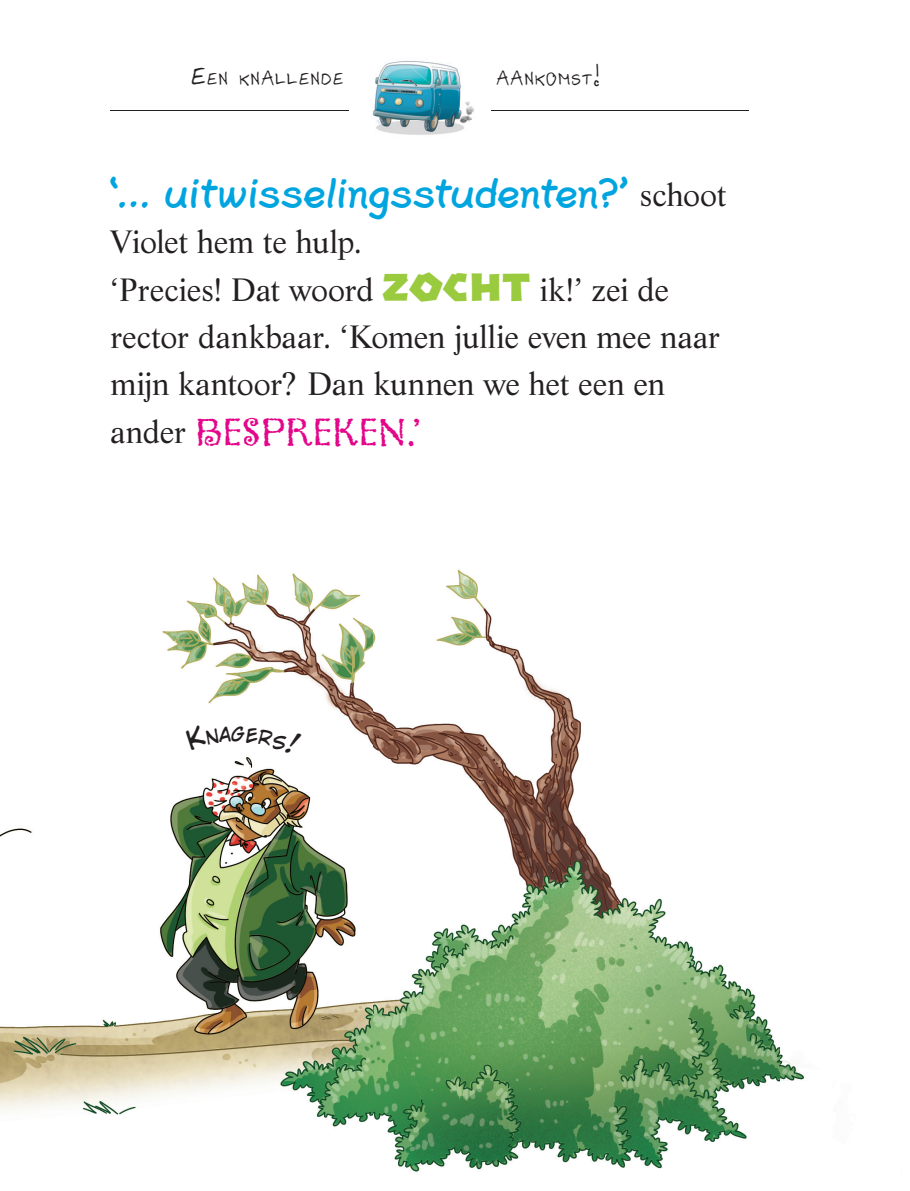
<style>
.page{position:relative;width:910px;height:1191px;background:#fff}
.page>*{position:absolute;margin:0;border:0;box-sizing:border-box;transform-origin:0 0}
.t1{font:42.75px "Plain Pensle X Bold";color:#00a5df}
.t2{font:40.5px "Greymantle MVB Std";letter-spacing:.02em;color:#e3068a}
.t3{font:31.5px/47.2px "Life BT";letter-spacing:-.005em;color:#231f20}
.t4{font:19.8px "JS Hilde";letter-spacing:.07em;color:#231f20}
.s1{font-size:28.12px}
.s2{font-family:"Life BT";font-size:31.5px;color:#231f20}
.s3{font-family:"Manito LP";font-size:42.75px;color:#9aca3d}
</style>
<div class="page">
<img style="left:0;top:569px;width:804px;height:603px">
<hr style="left:110px;top:110px;width:638px;height:1px;background:#231f20">
<img style="left:349px;top:61px;width:141px;height:74px">
<svg style="left:185px;top:724px;width:117px;height:31px"></svg>
<p class="t4" style="left:191px;top:66px;width:154px"><span class="s1">E</span>EN KNALLENDE</p>
<p class="t4" style="left:496px;top:66px;width:105px">AANKOMST<span class="s1">!</span></p>
<h1 class="t1" style="left:110px;top:167px;width:617px">‘…uitwisselingsstudenten?’ <span class="s2">schoot</span></h1>
<p class="t3" style="left:110px;top:217px;width:611px">Violet hem te hulp.<br>‘Precies! Dat woord <span class="s3">ZOCHT</span> ik!’ zei de rector dankbaar. ‘Komen jullie even mee naar mijn kantoor? Dan kunnen we het een en</p>
<p class="t2" style="left:110px;top:408px;width:311px"><span class="s2">ander</span> BESPREKEN.’</p>
</div>
